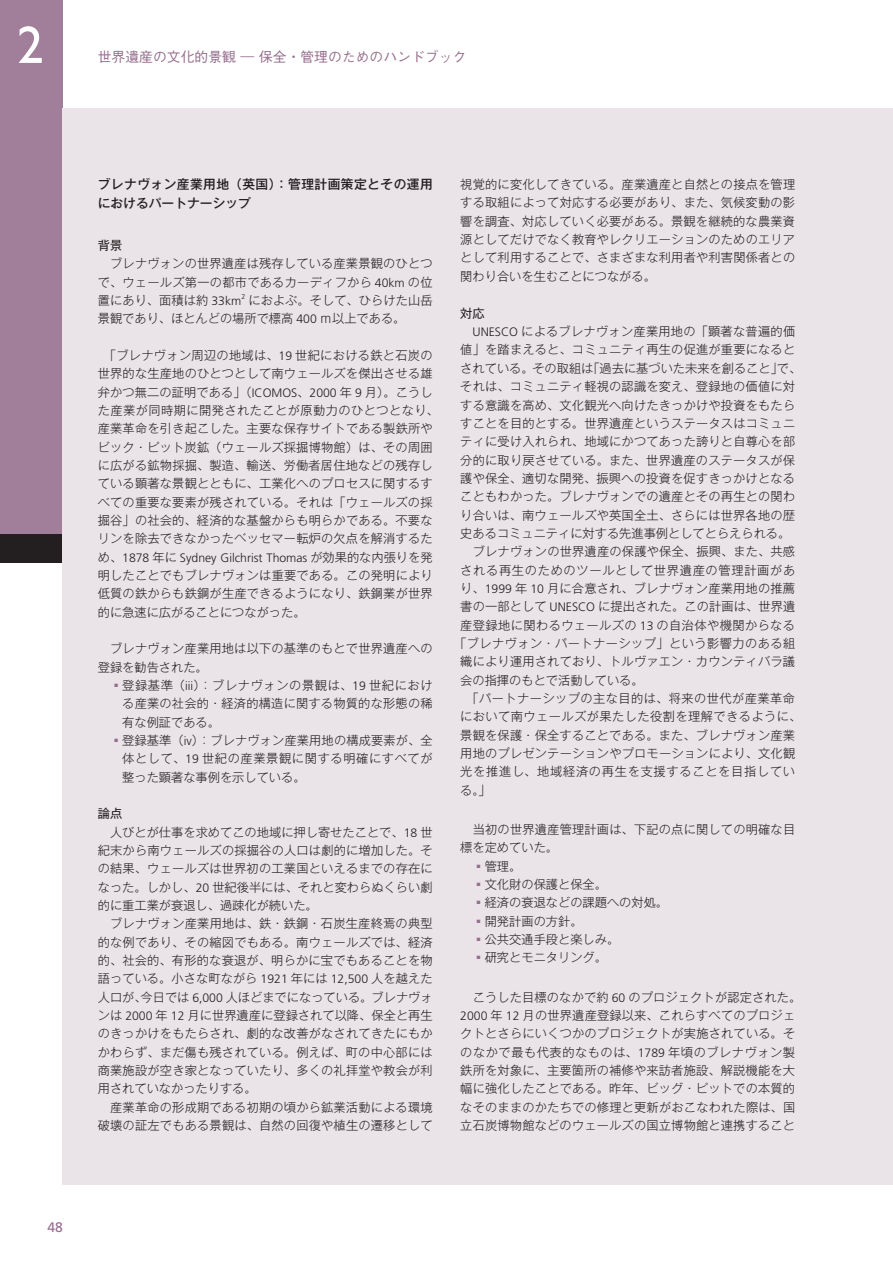
<style>
.page{position:relative;width:893px;height:1263px;background:#fff}
.page>*{position:absolute;margin:0;border:0;box-sizing:border-box;transform-origin:0 0}
.t1{font:53.1px "Gill Sans";color:#fff}
.t2{font:500 13.8px "Gothic BBB Pro";color:#956e8e}
.t3{font:13.8px "Frutiger";color:#956e8e}
.t4{font:500 12.75px/18.9px "Gothic MB101 Pro";letter-spacing:.035em;color:#231f20}
.t5{font:300 12.15px/18.3px "Gothic MB101 Pro";letter-spacing:.015em;color:#231f20}
.t6{font:300 12.15px "Gothic MB101 Pro";letter-spacing:.035em;color:#231f20}
.t7{font:300 12.15px "Frutiger";color:#231f20}
.t8{font:300 12.15px "Gothic MB101 Pro";letter-spacing:.055em;color:#231f20}
.t9{font:300 12.15px "Gothic MB101 Pro";letter-spacing:.06em;color:#231f20}
.t10{font:12.15px "Gothic MB101 Pro";color:#231f20}
.t11{font:300 7.2px "Frutiger";color:#231f20}
.s1{font-family:"Frutiger"}
.s2{font-family:"Gothic MB101 Pro"}
.s3{color:#956e8e}
.s4{font-weight:400}
</style>
<div class="page">
<div style="left:0;top:0;width:63px;height:535px;background:#a17e9a"></div>
<div style="left:0;top:534px;width:63px;height:29px;background:#231f20"></div>
<div style="left:63px;top:108px;width:830px;height:1077px;background:#eae3e8"></div>
<h1 class="t1" style="left:17px;top:14px;width:28px">2</h1>
<p class="t2" style="left:98px;top:46px;width:370px">世界遺産の文化的景観 ― 保全・管理のためのハンドブック</p>
<p class="t4" style="left:98px;top:174px;width:336px">ブレナヴォン産業用地（英国）：管理計画策定とその運用におけるパートナーシップ</p>
<p class="t10" style="left:98px;top:235px;width:26px">背景</p>
<p class="t5" style="left:98px;top:253px;width:336px;text-align:justify">　ブレナヴォンの世界遺産は残存している産業景観のひとつで、ウェールズ第一の都市であるカーディフから <span class="s1">40km</span> の位置にあり、面積は約 <span class="s1">33km</span></p>
<p class="t11" style="left:241px;top:292px;width:5px">2</p>
<p class="t5" style="left:98px;top:289px;width:336px;text-indent:151px">におよぶ。そして、ひらけた山岳景観であり、ほとんどの場所で標高 <span class="s1">400</span> ｍ以上である。</p>
<p class="t5" style="left:98px;top:344px;width:343px">　「ブレナヴォン周辺の地域は、<span class="s1">19</span> 世紀における鉄と石炭の世界的な生産地のひとつとして南ウェールズを傑出させる雄弁かつ無二の証明である」（<span class="s1">ICOMOS</span>、<span class="s1">2000</span> 年 <span class="s1">9</span> 月）。こうした産業が同時期に開発されたことが原動力のひとつとなり、産業革命を引き起こした。主要な保存サイトである製鉄所やビック・ピット炭鉱（ウェールズ採掘博物館）は、その周囲に広がる鉱物採掘、製造、輸送、労働者居住地などの残存している顕著な景観とともに、工業化へのプロセスに関するすべての重要な要素が残されている。それは「ウェールズの採掘谷」の社会的、経済的な基盤からも明らかである。不要なリンを除去できなかったベッセマー転炉の欠点を解消するた</p>
<p class="t7" style="left:98px;top:550px;width:336px"><span class="s2">め、</span>1878 <span class="s2">年に</span> Sydney Gilchrist Thomas <span class="s2">が効果的な内張りを発</span></p>
<p class="t5" style="left:98px;top:564px;width:336px;text-align:justify">明したことでもブレナヴォンは重要である。この発明により低質の鉄からも鉄鋼が生産できるようになり、鉄鋼業が世界的に急速に広がることにつながった。</p>
<p class="t5" style="left:98px;top:638px;width:336px">　ブレナヴォン産業用地は以下の基準のもとで世界遺産への登録を勧告された。</p>
<p class="t5" style="left:122px;top:674px;width:312px;text-align:justify;text-indent:-12px"><span class="s3">▪</span>登録基準（<span class="s1">iii</span>）：ブレナヴォンの景観は、<span class="s1">19</span> 世紀における産業の社会的・経済的構造に関する物質的な形態の稀有な例証である。</p>
<p class="t5" style="left:122px;top:729px;width:312px;text-align:justify;text-indent:-12px"><span class="s3">▪</span>登録基準（<span class="s1">iv</span>）：ブレナヴォン産業用地の構成要素が、全体として、<span class="s1">19</span> 世紀の産業景観に関する明確にすべてが整った顕著な事例を示している。</p>
<p class="t5" style="left:98px;top:803px;width:336px"><span class="s4">論点<br></span>　人びとが仕事を求めてこの地域に押し寄せたことで、<span class="s1">18</span> 世紀末から南ウェールズの採掘谷の人口は劇的に増加した。その結果、ウェールズは世界初の工業国といえるまでの存在になった。しかし、<span class="s1">20</span> 世紀後半には、それと変わらぬくらい劇的に重工業が衰退し、過疎化が続いた。<br>　ブレナヴォン産業用地は、鉄・鉄鋼・石炭生産終焉の典型的な例であり、その縮図でもある。南ウェールズでは、経済的、社会的、有形的な衰退が、明らかに宝でもあることを物語っている。小さな町ながら <span class="s1">1921</span> 年には <span class="s1">12,500</span> 人を越えた人口が、今日では <span class="s1">6,000</span> 人ほどまでになっている。ブレナヴォンは <span class="s1">2000</span> 年 <span class="s1">12</span> 月に世界遺産に登録されて以降、保全と再生のきっかけをもたらされ、劇的な改善がなされてきたにもかかわらず、まだ傷も残されている。例えば、町の中心部には商業施設が空き家となっていたり、多くの礼拝堂や教会が利用されていなかったりする。<br>　産業革命の形成期である初期の頃から鉱業活動による環境破壊の証左でもある景観は、自然の回復や植生の遷移として</p>
<p class="t5" style="left:460px;top:174px;width:336px;text-align:justify">視覚的に変化してきている。産業遺産と自然との接点を管理する取組によって対応する必要があり、また、気候変動の影響を調査、対応していく必要がある。景観を継続的な農業資源としてだけでなく教育やレクリエーションのためのエリアとして利用することで、さまざまな利用者や利害関係者との関わり合いを生むことにつながる。</p>
<p class="t10" style="left:460px;top:303px;width:26px">対応</p>
<p class="t5" style="left:473px;top:321px;width:324px"><span class="s1">UNESCO</span> によるブレナヴォン産業用地の「顕著な普遍的価</p>
<p class="t5" style="left:460px;top:339px;width:336px">値」を踏まえると、コミュニティ再生の促進が重要になると</p>
<p class="t5" style="left:460px;top:357px;width:342px">されている。その取組は「過去に基づいた未来を創ること」で、</p>
<p class="t5" style="left:460px;top:376px;width:336px">それは、コミュニティ軽視の認識を変え、登録地の価値に対</p>
<p class="t5" style="left:460px;top:394px;width:336px">する意識を高め、文化観光へ向けたきっかけや投資をもたら</p>
<p class="t5" style="left:460px;top:412px;width:336px">すことを目的とする。世界遺産というステータスはコミュニ</p>
<p class="t5" style="left:460px;top:431px;width:336px">ティに受け入れられ、地域にかつてあった誇りと自尊心を部</p>
<p class="t5" style="left:460px;top:449px;width:336px">分的に取り戻させている。また、世界遺産のステータスが保</p>
<p class="t5" style="left:460px;top:467px;width:336px">護や保全、適切な開発、振興への投資を促すきっかけとなる</p>
<p class="t5" style="left:460px;top:486px;width:336px">こともわかった。ブレナヴォンでの遺産とその再生との関わ</p>
<p class="t5" style="left:460px;top:504px;width:336px">り合いは、南ウェールズや英国全土、さらには世界各地の歴</p>
<p class="t5" style="left:460px;top:522px;width:332px">史あるコミュニティに対する先進事例としてとらえられる。</p>
<p class="t5" style="left:460px;top:541px;width:336px">　ブレナヴォンの世界遺産の保護や保全、振興、また、共感</p>
<p class="t8" style="left:460px;top:560px;width:336px">される再生のためのツールとして世界遺産の管理計画があ</p>
<p class="t5" style="left:460px;top:577px;width:336px">り、<span class="s1">1999</span> 年 <span class="s1">10</span> 月に合意され、ブレナヴォン産業用地の推薦</p>
<p class="t5" style="left:460px;top:596px;width:336px">書の一部として <span class="s1">UNESCO</span> に提出された。この計画は、世界遺</p>
<p class="t6" style="left:460px;top:615px;width:336px">産登録地に関わるウェールズの <span class="s1">13</span> の自治体や機関からなる</p>
<p class="t6" style="left:454px;top:633px;width:343px">「ブレナヴォン・パートナーシップ」という影響力のある組</p>
<p class="t5" style="left:460px;top:651px;width:336px">織により運用されており、トルヴァエン・カウンティバラ議</p>
<p class="t5" style="left:460px;top:669px;width:185px">会の指揮のもとで活動している。</p>
<p class="t6" style="left:460px;top:688px;width:336px">　「パートナーシップの主な目的は、将来の世代が産業革命</p>
<p class="t6" style="left:460px;top:706px;width:343px">において南ウェールズが果たした役割を理解できるように、</p>
<p class="t5" style="left:460px;top:724px;width:336px">景観を保護・保全することである。また、ブレナヴォン産業</p>
<p class="t5" style="left:460px;top:742px;width:336px">用地のプレゼンテーションやプロモーションにより、文化観</p>
<p class="t9" style="left:460px;top:761px;width:336px">光を推進し、地域経済の再生を支援することを目指してい</p>
<p class="t5" style="left:460px;top:779px;width:32px">る。」</p>
<p class="t5" style="left:460px;top:818px;width:336px">　当初の世界遺産管理計画は、下記の点に関しての明確な目標を定めていた。</p>
<p class="t5" style="left:472px;top:855px;width:50px"><span class="s3">▪</span>管理。</p>
<p class="t5" style="left:472px;top:873px;width:136px"><span class="s3">▪</span>文化財の保護と保全。</p>
<p class="t5" style="left:472px;top:892px;width:197px"><span class="s3">▪</span>経済の衰退などの課題への対処。</p>
<p class="t5" style="left:472px;top:910px;width:112px"><span class="s3">▪</span>開発計画の方針。</p>
<p class="t5" style="left:472px;top:928px;width:148px"><span class="s3">▪</span>公共交通手段と楽しみ。</p>
<p class="t5" style="left:472px;top:947px;width:136px"><span class="s3">▪</span>研究とモニタリング。</p>
<p class="t5" style="left:460px;top:986px;width:342px">　こうした目標のなかで約 <span class="s1">60</span> のプロジェクトが認定された。<br><span class="s1">2000</span> 年 <span class="s1">12</span> 月の世界遺産登録以来、これらすべてのプロジェクトとさらにいくつかのプロジェクトが実施されている。そのなかで最も代表的なものは、<span class="s1">1789</span> 年頃のブレナヴォン製鉄所を対象に、主要箇所の補修や来訪者施設、解説機能を大幅に強化したことである。昨年、ビッグ・ピットでの本質的なそのままのかたちでの修理と更新がおこなわれた際は、国立石炭博物館などのウェールズの国立博物館と連携すること</p>
<p class="t3" style="left:47px;top:1219px;width:17px">48</p>
</div>
